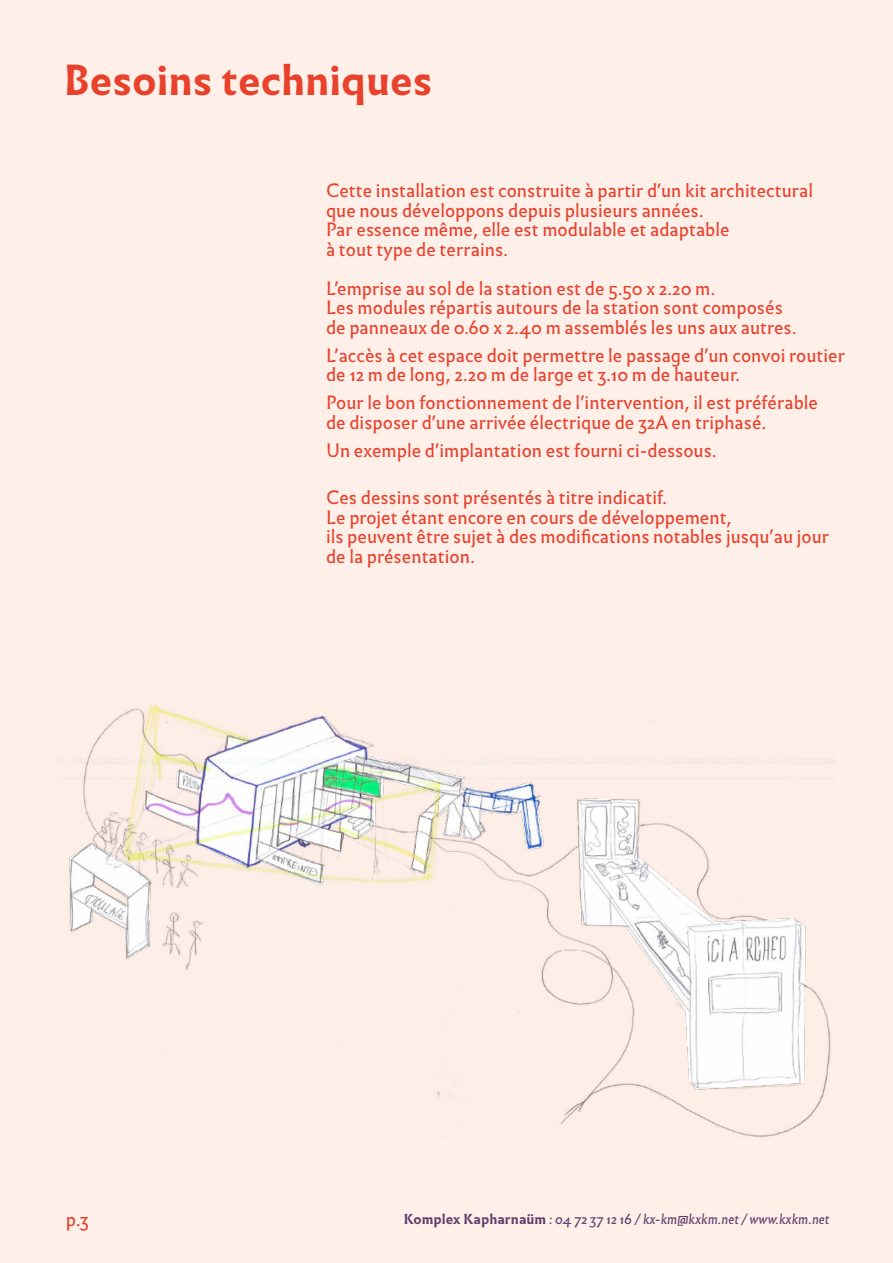
<style>
.page{position:relative;width:893px;height:1263px;background:#feefe9}
.page>*{position:absolute;margin:0;border:0;box-sizing:border-box;transform-origin:0 0}
.t1{font:700 40.5px "Infini";color:#e8412c}
.t2{font:18px/19.5px "Infini";color:#e8412c}
.t3{font:italic 13.5px "Infini";color:#60416d}
.s1{font-weight:700;font-style:normal}
</style>
<div class="page">
<img style="left:69px;top:704px;width:766px;height:433px">
<h1 class="t1" style="left:64px;top:48px;width:370px">Besoins techniques</h1>
<p class="t2" style="left:326px;top:180px;width:489px">Cette installation est construite à partir d’un kit architectural que nous développons depuis plusieurs années.<br>Par essence même, elle est modulable et adaptable<br>à tout type de terrains.</p>
<p class="t2" style="left:326px;top:278px;width:472px">L’emprise au sol de la station est de 5.50 x 2.20 m.<br>Les modules répartis autours de la station sont composés de panneaux de 0.60 x 2.40 m assemblés les uns aux autres.</p>
<p class="t2" style="left:326px;top:345px;width:521px">L’accès à cet espace doit permettre le passage d’un convoi routier de 12 m de long, 2.20 m de large et 3.10 m de hauteur.</p>
<p class="t2" style="left:326px;top:392px;width:494px">Pour le bon fonctionnement de l’intervention, il est préférable de disposer d’une arrivée électrique de 32A en triphasé.</p>
<p class="t2" style="left:326px;top:440px;width:392px">Un exemple d’implantation est fourni ci-dessous.</p>
<p class="t2" style="left:326px;top:487px;width:505px">Ces dessins sont présentés à titre indicatif.<br>Le projet étant encore en cours de développement,<br>ils peuvent être sujet à des modifications notables jusqu’au jour de la présentation.</p>
<p class="t2" style="left:66px;top:1208px;width:24px">p.3</p>
<p class="t3" style="left:404px;top:1209px;width:427px"><span class="s1">Komplex Kapharnaüm</span> : 04 72 37 12 16 / kx-km@kxkm.net / www.kxkm.net</p>
</div>
